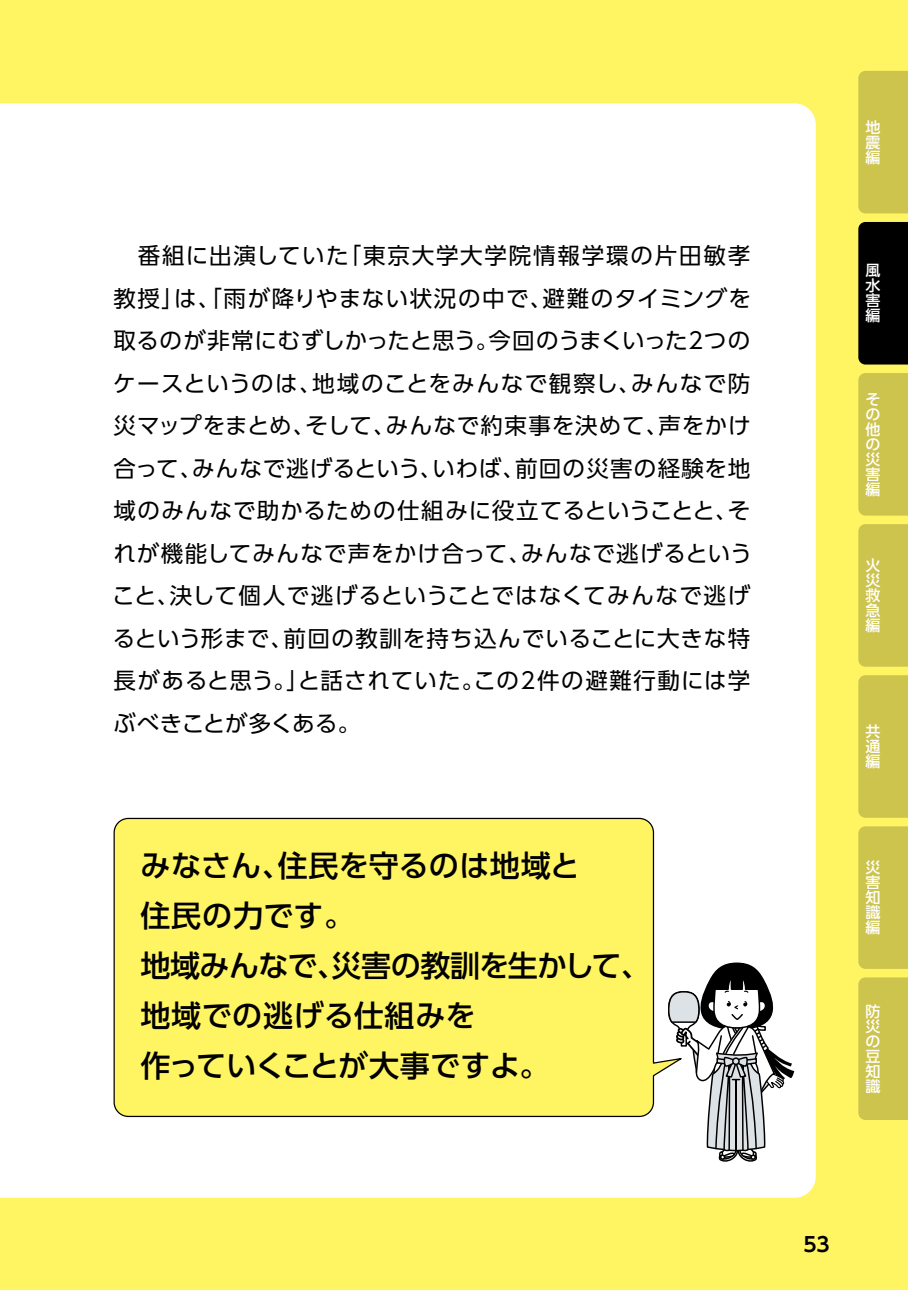
<style>
.page{position:relative;width:908px;height:1290px;background:#fff}
.page>*{position:absolute;margin:0;border:0;box-sizing:border-box;transform-origin:0 0}
.t1{font:500 30px/50px "UD Shin Go Pr 6";color:#000}
.t2{font:22.5px/42.5px "UD Shin Go Pr 6";letter-spacing:.035em;color:#000;text-align:justify}
.t3{font:700 20px "UD Shin Go Pr 6 De";color:#000}
.t4{font:500 15px/15px "UD Shin Go Pr 6";color:#fff;text-align:justify}
</style>
<div class="page">
<div style="left:0;top:0;width:907px;height:1290px;background:#fff462"></div>
<div style="left:0;top:103px;width:815px;height:1095px;background:#fff"></div>
<svg style="left:113px;top:817px;width:569px;height:300px"></svg>
<svg style="left:667px;top:932px;width:126px;height:254px;background:#cecfcf"></svg>
<div style="left:858px;top:977px;width:49px;height:143px;background:#cdc44e"></div>
<div style="left:858px;top:524px;width:49px;height:143px;background:#cdc44e"></div>
<div style="left:858px;top:222px;width:49px;height:142px;background:#000"></div>
<div style="left:858px;top:826px;width:49px;height:143px;background:#cdc44e"></div>
<div style="left:858px;top:373px;width:49px;height:143px;background:#cdc44e"></div>
<div style="left:858px;top:71px;width:49px;height:142px;background:#cdc44e"></div>
<div style="left:858px;top:675px;width:49px;height:143px;background:#cdc44e"></div>
<p class="t2" style="left:112px;top:234px;width:641px">　番組に出演していた「東京大学大学院情報学環の片田敏孝教授」は、「雨が降りやまない状況の中で、避難のタイミングを取るのが非常にむずしかったと思う。今回のうまくいった２つのケースというのは、地域のことをみんなで観察し、みんなで防災マップをまとめ、そして、みんなで約束事を決めて、声をかけ合って、みんなで逃げるという、いわば、前回の災害の経験を地域のみんなで助かるための仕組みに役立てるということと、それが機能してみんなで声をかけ合って、みんなで逃げるということ、決して個人で逃げるということではなくてみんなで逃げるという形まで、前回の教訓を持ち込んでいることに大きな特長があると思う。」と話されていた。この2件の避難行動には学ぶべきことが多くある。</p>
<h1 class="t1" style="left:140px;top:840px;width:511px">みなさん、住民を守るのは地域と<br>住民の力です。<br>地域みんなで、災害の教訓を生かして、地域での逃げる仕組みを<br>作っていくことが大事ですよ。</h1>
<p class="t4" style="left:865px;top:119px;width:16px">地震編</p>
<p class="t4" style="left:865px;top:263px;width:16px">風水害編</p>
<p class="t4" style="left:865px;top:391px;width:16px">その他の災害編</p>
<p class="t4" style="left:865px;top:557px;width:16px">火災救急編</p>
<p class="t4" style="left:865px;top:723px;width:16px">共通編</p>
<p class="t4" style="left:865px;top:860px;width:16px">災害知識編</p>
<p class="t4" style="left:865px;top:1003px;width:16px">防災の豆知識</p>
<p class="t3" style="left:803px;top:1228px;width:28px">53</p>
</div>
